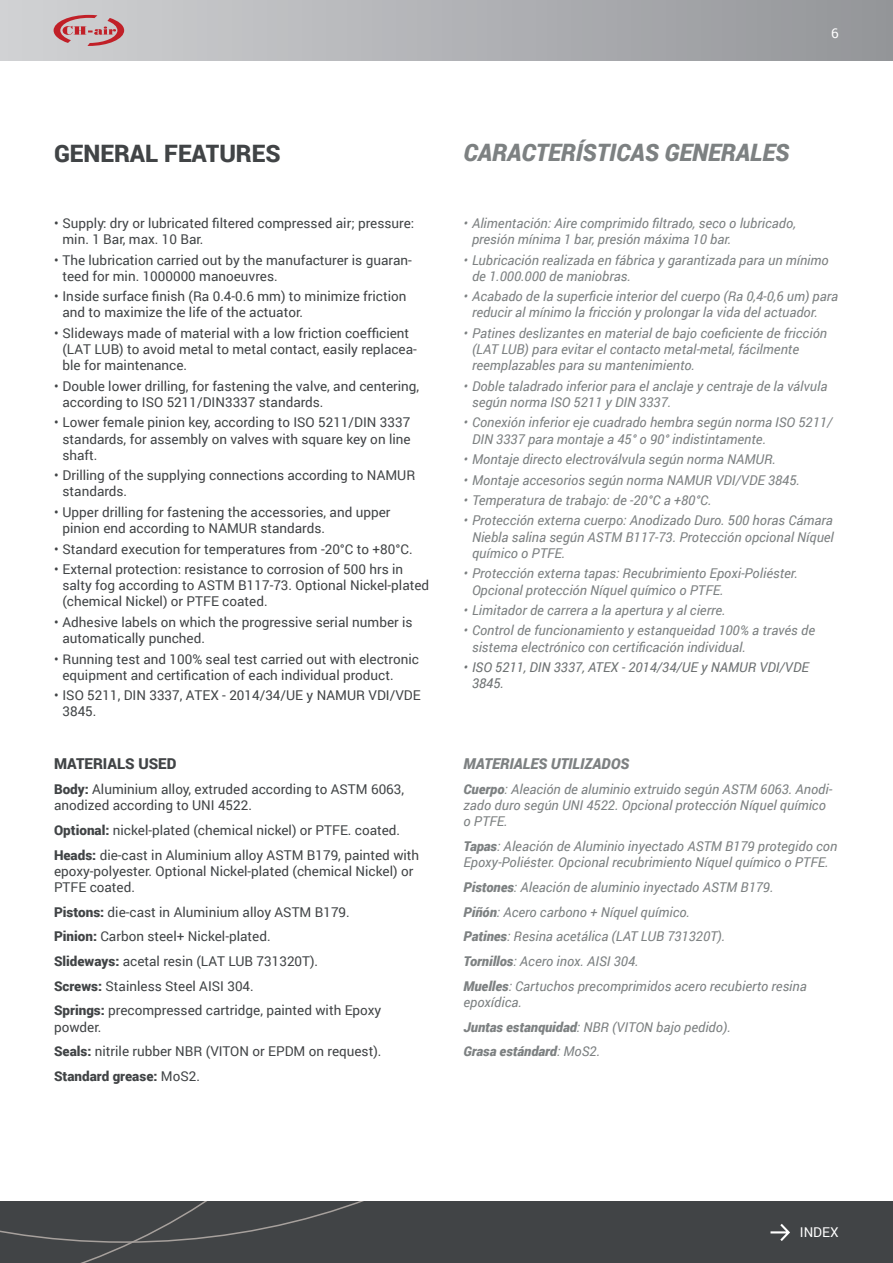
<style>
.page{position:relative;width:893px;height:1263px;background:#fff}
.page>*{position:absolute;margin:0;border:0;box-sizing:border-box;transform-origin:0 0}
.t1{font:italic 900 24px "Roboto";color:#7d8182}
.t2{font:900 24px "Roboto";color:#414446}
.t3{font:italic 900 15px "Roboto";color:#7d8182}
.t4{font:900 15px "Roboto";color:#414446}
.t5{font:13.5px/16.2px "Roboto";color:#414446}
.t6{font:italic 13.5px/16.2px "Roboto";color:#7d8182}
.t7{font:italic 13.5px/16.2px "Roboto";color:#6d7172}
.t8{font:13.5px "Roboto";color:#fff}
.s1{font-weight:900}
</style>
<div class="page">
<div style="left:0;top:0;width:893px;height:61px;background:linear-gradient(to right,#d1d2d4,#939599)"></div>
<div style="left:0;top:1202px;width:893px;height:61px;background:#414446"></div>
<svg style="left:0;top:1202px;width:361px;height:61px"></svg>
<svg style="left:54px;top:15px;width:70px;height:31px;background:#c79599"></svg>
<svg style="left:770px;top:1224px;width:20px;height:17px"></svg>
<h1 class="t2" style="left:54px;top:136px;width:228px">GENERAL FEATURES</h1>
<h1 class="t1" style="left:463px;top:136px;width:327px">CARACTERÍSTICAS GENERALES</h1>
<p class="t8" style="left:831px;top:23px;width:9px">6</p>
<p class="t5" style="left:63px;top:214px;width:353px;text-indent:-9px">• Supply: dry or lubricated filtered compressed air; pressure: min. 1 Bar, max. 10 Bar.</p>
<p class="t5" style="left:63px;top:251px;width:351px;text-indent:-9px">• The lubrication carried out by the manufacturer is guaran&shy;teed for min. 1000000 manoeuvres.</p>
<p class="t5" style="left:63px;top:288px;width:345px;text-indent:-9px">• Inside surface finish (Ra 0.4-0.6 mm) to minimize friction and to maximize the life of the actuator.</p>
<p class="t5" style="left:63px;top:324px;width:356px;text-indent:-9px">• Slideways made of material with a low friction coefficient (LAT LUB) to avoid metal to metal contact, easily replacea&shy;ble for maintenance.</p>
<p class="t5" style="left:63px;top:377px;width:358px;text-indent:-9px">• Double lower drilling, for fastening the valve, and centering, according to ISO 5211/DIN3337 standards.</p>
<p class="t5" style="left:63px;top:414px;width:350px;text-align:justify;text-indent:-9px">• Lower female pinion key, according to ISO 5211/DIN 3337 standards, for assembly on valves with square key on line shaft.</p>
<p class="t5" style="left:63px;top:467px;width:354px;text-indent:-9px">• Drilling of the supplying connections according to NAMUR standards.</p>
<p class="t5" style="left:63px;top:503px;width:329px;text-indent:-9px">• Upper drilling for fastening the accessories, and upper pinion end according to NAMUR standards.</p>
<p class="t5" style="left:54px;top:540px;width:360px">• Standard execution for temperatures from -20°C to +80°C.</p>
<p class="t5" style="left:63px;top:561px;width:368px;text-indent:-9px">• External protection: resistance to corrosion of 500 hrs in salty fog according to ASTM B117-73. Optional Nickel-plated (chemical Nickel) or PTFE coated.</p>
<p class="t5" style="left:63px;top:613px;width:352px;text-indent:-9px">• Adhesive labels on which the progressive serial number is automatically punched.</p>
<p class="t5" style="left:63px;top:650px;width:358px;text-indent:-9px">• Running test and 100% seal test carried out with electronic equipment and certification of each individual product.</p>
<p class="t5" style="left:63px;top:687px;width:360px;text-indent:-9px">• ISO 5211, DIN 3337, ATEX - 2014/34/UE y NAMUR VDI/VDE<br>3845.</p>
<p class="t4" style="left:54px;top:753px;width:124px">MATERIALS USED</p>
<p class="t5" style="left:54px;top:780px;width:352px"><span class="s1">Body:</span> Aluminium alloy, extruded according to ASTM 6063, anodized according to UNI 4522.</p>
<p class="t5" style="left:54px;top:817px;width:367px;line-height:24.8px"><span class="s1">Optional:</span> nickel-plated (chemical nickel) or PTFE. coated.<br><span class="s1">Heads:</span> die-cast in Aluminium alloy ASTM B179, painted with</p>
<p class="t5" style="left:54px;top:862px;width:361px">epoxy-polyester. Optional Nickel-plated (chemical Nickel) or<br>PTFE coated.</p>
<p class="t5" style="left:54px;top:899px;width:329px;line-height:24.8px"><span class="s1">Pistons:</span> die-cast in Aluminium alloy ASTM B179.<br><span class="s1">Pinion:</span> Carbon steel+ Nickel-plated.<br><span class="s1">Slideways:</span> acetal resin (LAT LUB 731320T).<br><span class="s1">Screws:</span> Stainless Steel AISI 304.<br><span class="s1">Springs:</span> precompressed cartridge, painted with Epoxy</p>
<p class="t5" style="left:54px;top:1014px;width:329px;line-height:24.8px">powder.<br><span class="s1">Seals:</span> nitrile rubber NBR (VITON or EPDM on request).<br><span class="s1">Standard grease:</span> MoS2.</p>
<p class="t6" style="left:472px;top:215px;width:325px;text-indent:-9px">• Alimentación: Aire comprimido filtrado, seco o lubricado, presión mínima 1 bar, presión máxima 10 bar.</p>
<p class="t6" style="left:472px;top:251px;width:358px;text-indent:-9px">• Lubricación realizada en fábrica y garantizada para un mínimo de 1.000.000 de maniobras.</p>
<p class="t6" style="left:472px;top:288px;width:368px;text-indent:-9px">• Acabado de la superficie interior del cuerpo (Ra 0,4-0,6 um) para reducir al mínimo la fricción y prolongar la vida del actuador.</p>
<p class="t6" style="left:472px;top:324px;width:357px;text-indent:-9px">• Patines deslizantes en material de bajo coeficiente de fricción (LAT LUB) para evitar el contacto metal-metal, fácilmente reemplazables para su mantenimiento.</p>
<p class="t6" style="left:472px;top:377px;width:357px;text-indent:-9px">• Doble taladrado inferior para el anclaje y centraje de la válvula según norma ISO 5211 y DIN 3337.</p>
<p class="t6" style="left:472px;top:414px;width:362px;text-indent:-9px">• Conexión inferior eje cuadrado hembra según norma ISO 5211/<br>DIN 3337 para montaje a 45° o 90° indistintamente.</p>
<p class="t6" style="left:463px;top:451px;width:314px">• Montaje directo electroválvula según norma NAMUR.</p>
<p class="t6" style="left:463px;top:471px;width:338px">• Montaje accesorios según norma NAMUR VDI/VDE 3845.</p>
<p class="t6" style="left:463px;top:492px;width:250px">• Temperatura de trabajo: de -20°C a +80°C.</p>
<p class="t6" style="left:472px;top:512px;width:363px;text-align:justify;text-indent:-9px">• Protección externa cuerpo: Anodizado Duro. 500 horas Cámara Niebla salina según ASTM B117-73. Protección opcional Níquel químico o PTFE.</p>
<p class="t6" style="left:472px;top:565px;width:328px;text-indent:-9px">• Protección externa tapas: Recubrimiento Epoxi-Poliéster.<br>Opcional protección Níquel químico o PTFE.</p>
<p class="t6" style="left:463px;top:601px;width:264px">• Limitador de carrera a la apertura y al cierre.</p>
<p class="t6" style="left:472px;top:622px;width:345px;text-indent:-9px">• Control de funcionamiento y estanqueidad 100% a través de sistema electrónico con certificación individual.</p>
<p class="t7" style="left:472px;top:659px;width:338px;text-indent:-9px">• ISO 5211, DIN 3337, ATEX - 2014/34/UE y NAMUR VDI/VDE<br>3845.</p>
<p class="t3" style="left:463px;top:753px;width:167px">MATERIALES UTILIZADOS</p>
<p class="t6" style="left:463px;top:780px;width:370px"><span class="s1">Cuerpo</span>: Aleación de aluminio extruido según ASTM 6063. Anodi&shy;zado duro según UNI 4522. Opcional protección Níquel químico o PTFE.</p>
<p class="t6" style="left:463px;top:838px;width:375px"><span class="s1">Tapas</span>: Aleación de Aluminio inyectado ASTM B179 protegido con<br>Epoxy-Poliéster. Opcional recubrimiento Níquel químico o PTFE.</p>
<p class="t6" style="left:463px;top:874px;width:345px;line-height:24.8px"><span class="s1">Pistones</span>: Aleación de aluminio inyectado ASTM B179.<br><span class="s1">Piñón</span>: Acero carbono + Níquel químico.<br><span class="s1">Patines</span>: Resina acetálica (LAT LUB 731320T).<br><span class="s1">Tornillos</span>: Acero inox. AISI 304.<br><span class="s1">Muelles</span>: Cartuchos precomprimidos acero recubierto resina</p>
<p class="t6" style="left:463px;top:989px;width:269px;line-height:24.8px">epoxídica.<br><span class="s1">Juntas estanquidad</span>: NBR (VITON bajo pedido).<br><span class="s1">Grasa estándard</span>: MoS2.</p>
<p class="t8" style="left:800px;top:1222px;width:40px">INDEX</p>
</div>
